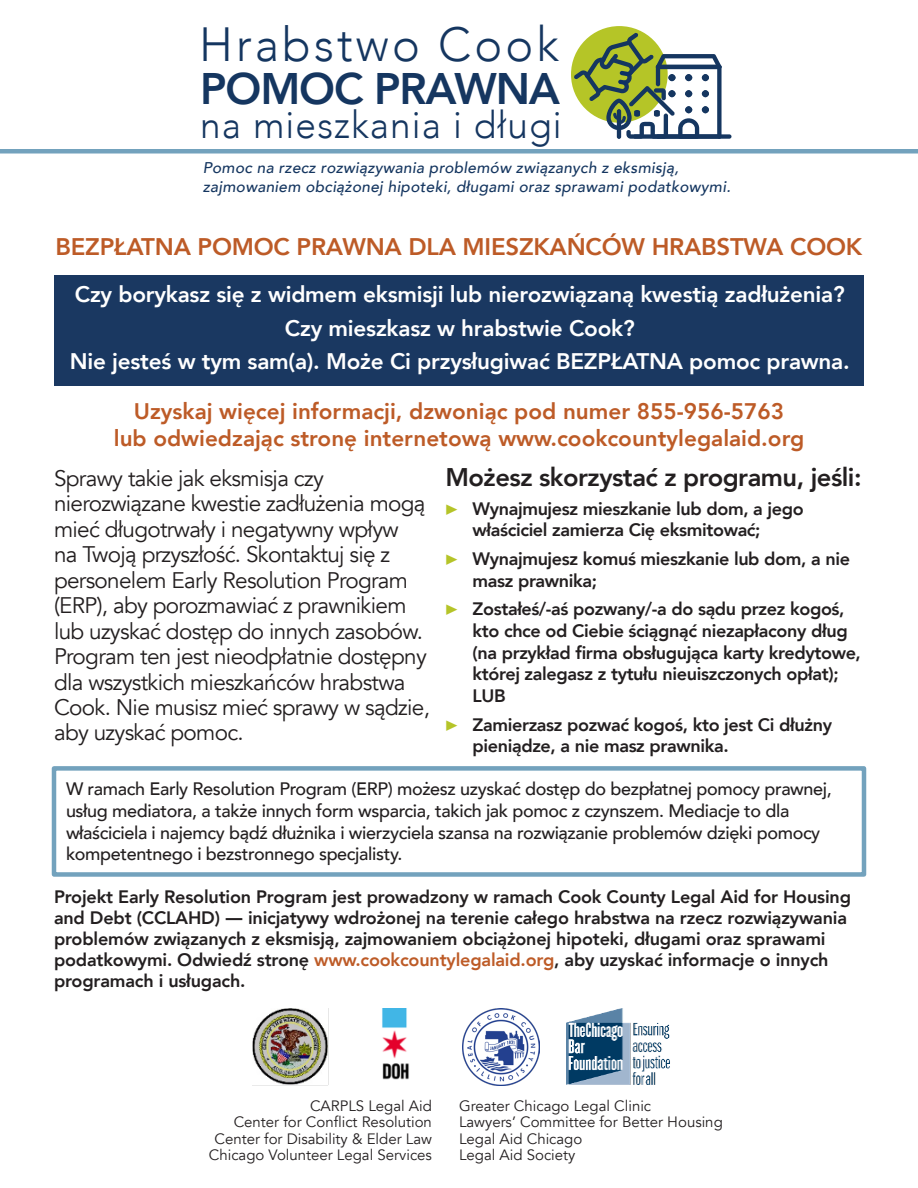
<style>
.page{position:relative;width:918px;height:1188px;background:#fff}
.page>*{position:absolute;margin:0;border:0;box-sizing:border-box;transform-origin:0 0}
.t1{font:300 47.85px "Avenir";letter-spacing:.065em;color:#153660}
.t2{font:800 44.1px "Avenir";letter-spacing:-.025em;color:#153660}
.t3{font:300 37.8px "Avenir";letter-spacing:.03em;color:#153660}
.t4{font:800 25.5px "Avenir";letter-spacing:-.02em;color:#231f20}
.t5{font:800 24px "Avenir";letter-spacing:-.01em;color:#bd5b27}
.t6{font:22.5px/25.5px "Avenir";letter-spacing:-.03em;color:#231f20}
.t7{font:800 22.5px "Avenir";letter-spacing:-.01em;color:#fff}
.t8{font:800 22.5px "Avenir";color:#bd5b27}
.t9{font:800 18px/21.8px "Avenir";letter-spacing:-.02em;color:#231f20}
.t10{font:500 18px/21.6px "Avenir";letter-spacing:-.02em;color:#231f20}
.t11{font:italic 500 15.45px/18.6px "Avenir";letter-spacing:.015em;color:#153660}
.t12{font:15px "Avenir";color:#231f20}
.s1{font-family:"Acumin Pro";font-weight:700;color:#b5c428}
.s2{font-family:"Open Sans";font-weight:700}
.s3{color:#bd5b27}
</style>
<div class="page">
<div style="left:52px;top:766px;width:814px;height:111px;border:4px solid #73a2bd"></div>
<div style="left:54px;top:275px;width:810px;height:111px;background:#1a3861"></div>
<img style="left:252px;top:1009px;width:77px;height:76px">
<img style="left:382px;top:1009px;width:27px;height:71px">
<img style="left:566px;top:1009px;width:104px;height:76px">
<img style="left:463px;top:1009px;width:76px;height:76px">
<div style="left:571px;top:26px;width:97px;height:97px;background:#b5c527;border-radius:50%"></div>
<div style="left:633px;top:134px;width:99px;height:5px;background:#153660;border-radius:2px"></div>
<svg style="left:574px;top:33px;width:148px;height:106px"></svg>
<div style="left:0;top:149px;width:918px;height:5px;background:#73a2bd"></div>
<p class="t1" style="left:199px;top:17px;width:361px">Hrabstwo Cook</p>
<p class="t2" style="left:200px;top:55px;width:361px">POMOC PRAWNA</p>
<p class="t3" style="left:200px;top:103px;width:363px">na mieszkania i długi</p>
<p class="t11" style="left:203px;top:159px;width:529px">Pomoc na rzecz rozwiązywania problemów związanych z eksmisją, zajmowaniem obciążonej hipoteki, długami oraz sprawami podatkowymi.</p>
<p class="t5" style="left:56px;top:228px;width:808px">BEZPŁATNA POMOC PRAWNA DLA MIESZKAŃCÓW HRABSTWA COOK</p>
<p class="t7" style="left:75px;top:277px;width:771px">Czy borykasz się z widmem eksmisji lub nierozwiązaną kwestią zadłużenia?</p>
<p class="t7" style="left:285px;top:310px;width:351px">Czy mieszkasz w hrabstwie Cook?</p>
<p class="t7" style="left:70px;top:344px;width:782px">Nie jesteś w tym sam(a). Może Ci przysługiwać BEZPŁATNA pomoc prawna.</p>
<p class="t8" style="left:134px;top:393px;width:652px">Uzyskaj więcej informacji, dzwoniąc pod numer 855-956-5763</p>
<p class="t8" style="left:114px;top:420px;width:692px">lub odwiedzając stronę internetową www.cookcountylegalaid.org</p>
<p class="t6" style="left:54px;top:465px;width:377px">Sprawy takie jak eksmisja czy nierozwiązane kwestie zadłużenia mogą mieć długotrwały i negatywny wpływ<br>na Twoją przyszłość. Skontaktuj się z personelem Early Resolution Program (ERP), aby porozmawiać z prawnikiem lub uzyskać dostęp do innych zasobów.<br>Program ten jest nieodpłatnie dostępny dla wszystkich mieszkańców hrabstwa Cook. Nie musisz mieć sprawy w sądzie, aby uzyskać pomoc.</p>
<p class="t4" style="left:446px;top:457px;width:418px">Możesz skorzystać z programu, jeśli:</p>
<p class="t9" style="left:472px;top:498px;width:333px;text-indent:-27px"><span class="s1">▶</span> Wynajmujesz mieszkanie lub dom, a jego właściciel zamierza Cię eksmitować;</p>
<p class="t9" style="left:472px;top:548px;width:379px;text-indent:-27px"><span class="s1">▶</span> Wynajmujesz komuś mieszkanie lub dom, a nie masz prawnika;</p>
<p class="t9" style="left:472px;top:598px;width:390px;text-indent:-27px"><span class="s1">▶</span> Zostałeś/-aś pozwany/-a do sądu przez kogoś, kto chce od Ciebie ściągnąć niezapłacony dług (na przykład firma obsługująca karty kredytowe, której zalegasz z tytułu nieuiszczonych opłat); LUB</p>
<p class="t9" style="left:472px;top:714px;width:361px;text-indent:-27px"><span class="s1">▶</span> Zamierzasz pozwać kogoś, kto jest Ci dłużny pieniądze, a nie masz prawnika.</p>
<p class="t10" style="left:66px;top:777px;width:767px">W ramach Early Resolution Program (ERP) możesz uzyskać dostęp do bezpłatnej pomocy prawnej, usług mediatora, a także innych form wsparcia, takich jak pomoc z czynszem. Mediacje to dla właściciela i najemcy bądź dłużnika i wierzyciela szansa na rozwiązanie problemów dzięki pomocy kompetentnego i bezstronnego specjalisty.</p>
<p class="t9" style="left:54px;top:886px;width:799px;line-height:21px">Projekt Early Resolution Program jest prowadzony w ramach Cook County Legal Aid for Housing and Debt (CCLAHD) <span class="s2">—</span> inicjatywy wdrożonej na terenie całego hrabstwa na rzecz rozwiązywania problemów związanych z eksmisją, zajmowaniem obciążonej hipoteki, długami oraz sprawami podatkowymi. Odwiedź stronę <span class="s3">www.cookcountylegalaid.org</span>, aby uzyskać informacje o innych programach i usługach.</p>
<p class="t12" style="left:310px;top:1097px;width:123px">CARPLS Legal Aid</p>
<p class="t12" style="left:234px;top:1113px;width:200px">Center for Conflict Resolution</p>
<p class="t12" style="left:215px;top:1130px;width:219px">Center for Disability &amp; Elder Law</p>
<p class="t12" style="left:209px;top:1146px;width:225px">Chicago Volunteer Legal Services</p>
<p class="t12" style="left:459px;top:1097px;width:194px">Greater Chicago Legal Clinic</p>
<p class="t12" style="left:459px;top:1113px;width:265px">Lawyers’ Committee for Better Housing</p>
<p class="t12" style="left:459px;top:1130px;width:125px">Legal Aid Chicago</p>
<p class="t12" style="left:459px;top:1146px;width:118px">Legal Aid Society</p>
</div>
